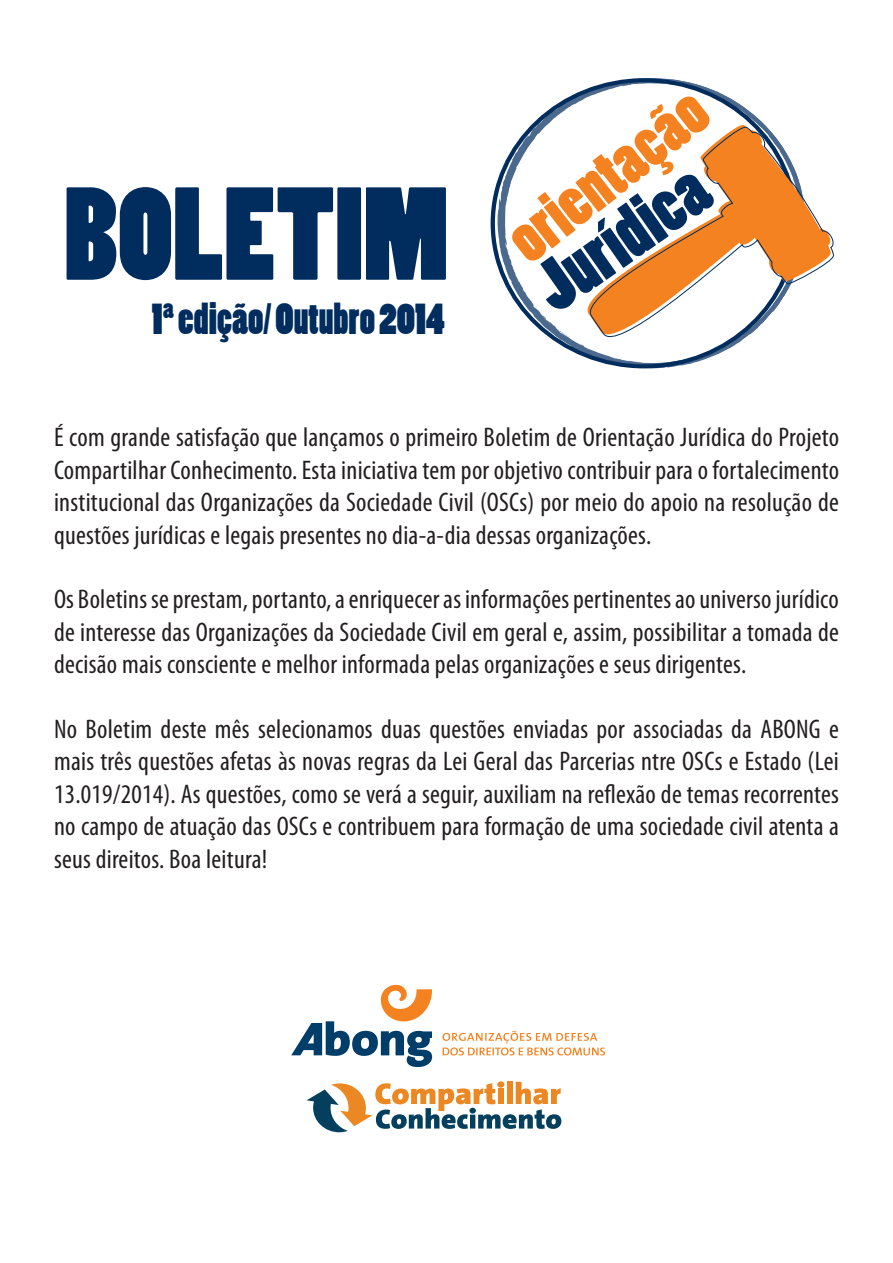
<style>
.page{position:relative;width:893px;height:1263px;background:#fff}
.page>*{position:absolute;margin:0;border:0;box-sizing:border-box;transform-origin:0 0}
.t1{font:123.15px "Poplar Std";color:#002d5e}
.t2{font:41.1px "Poplar Std";color:#002d5e}
.t3{font:condensed 27px/32.4px "Myriad Pro";letter-spacing:.01em;color:#231f20;text-align:justify}
</style>
<div class="page">
<svg style="left:306px;top:1082px;width:255px;height:50px"></svg>
<svg style="left:291px;top:984px;width:142px;height:83px"></svg>
<svg style="left:443px;top:1031px;width:162px;height:24px"></svg>
<svg style="left:491px;top:78px;width:229px;height:290px"></svg>
<svg style="left:580px;top:235px;width:254px;height:117px"></svg>
<svg style="left:511px;top:87px;width:320px;height:226px"></svg>
<h1 class="t1" style="left:64px;top:167px;width:386px">BOLETIM</h1>
<h2 class="t2" style="left:152px;top:297px;width:294px">1ª edição/ Outubro 2014</h2>
<p class="t3" style="left:54px;top:421px;width:787px">É com grande satisfação que lançamos o primeiro Boletim de Orientação Jurídica do Projeto Compartilhar Conhecimento. Esta iniciativa tem por objetivo contribuir para o fortalecimento institucional das Organizações da Sociedade Civil (OSCs) por meio do apoio na resolução de questões jurídicas e legais presentes no dia-a-dia dessas organizações.</p>
<p class="t3" style="left:54px;top:583px;width:786px">Os Boletins se prestam, portanto, a enriquecer as informações pertinentes ao universo jurídico de interesse das Organizações da Sociedade Civil em geral e, assim, possibilitar a tomada de decisão mais consciente e melhor informada pelas organizações e seus dirigentes.</p>
<p class="t3" style="left:54px;top:712px;width:786px">No Boletim deste mês selecionamos duas questões enviadas por associadas da ABONG e mais três questões afetas às novas regras da Lei Geral das Parcerias ntre OSCs e Estado (Lei 13.019/2014). As questões, como se verá a seguir, auxiliam na reflexão de temas recorrentes no campo de atuação das OSCs e contribuem para formação de uma sociedade civil atenta a seus direitos. Boa leitura!</p>
</div>
